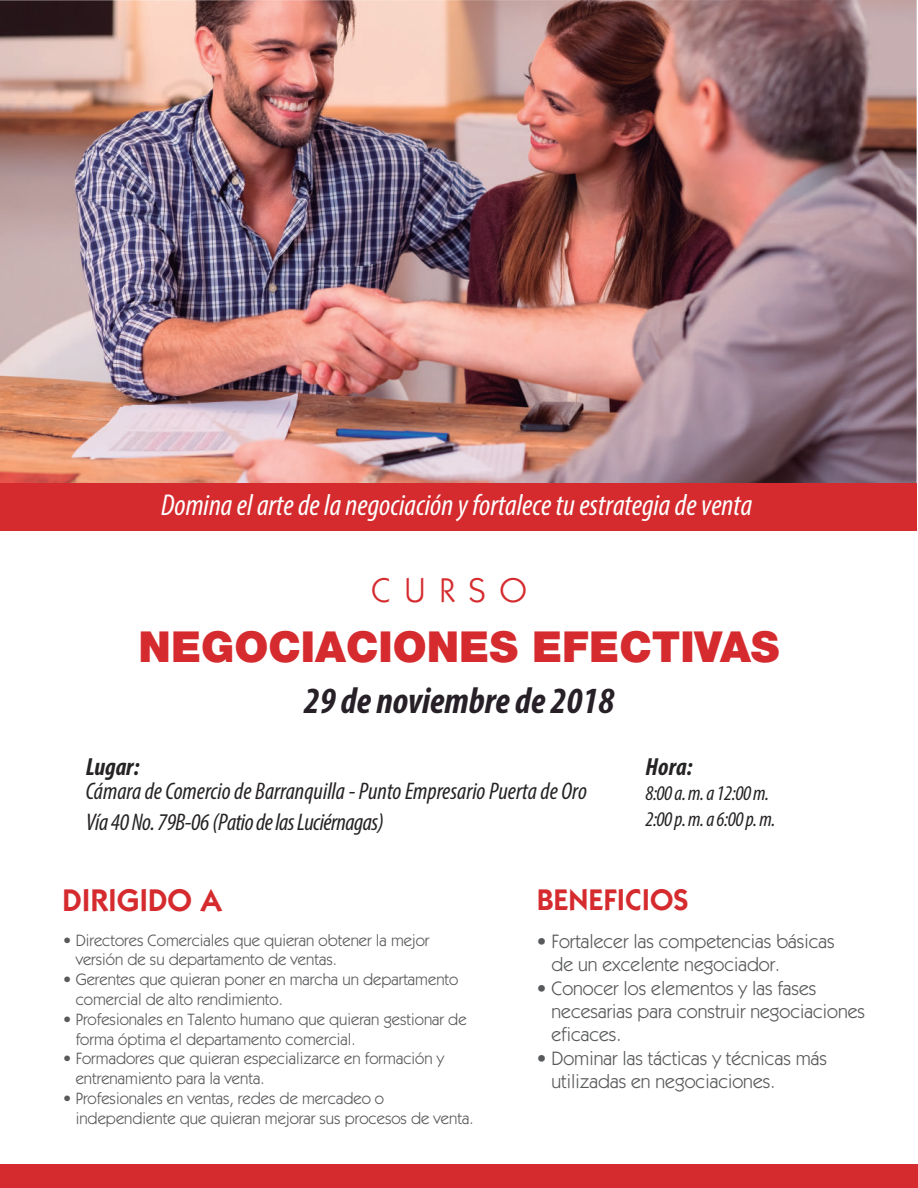
<style>
.page{position:relative;width:918px;height:1188px;background:#fff}
.page>*{position:absolute;margin:0;border:0;box-sizing:border-box;transform-origin:0 0}
.t1{font:900 42.75px "Helvetica Neue";color:#d52b2e}
.t2{font:italic 700 condensed 37.2px "Myriad Pro";color:#272127}
.t3{font:34.5px "Itc Kabel";letter-spacing:.4em;color:#d52b2e}
.t4{font:600 31.5px "Itc Kabel";color:#d52b2e}
.t5{font:italic condensed 30.3px "Myriad Pro";color:#fff}
.t6{font:600 30px "Itc Kabel";color:#d52b2e}
.t7{font:italic 700 condensed 24.75px "Myriad Pro";color:#262324}
.t8{font:italic condensed 24.15px/30.9px "Myriad Pro";color:#262324}
.t9{font:italic condensed 21px/25.2px "Myriad Pro";letter-spacing:-.02em;color:#262324}
.t10{font:19.5px/23.4px "Itc Kabel";color:#58595b}
.t11{font:16.5px/19.8px "Itc Kabel";color:#58595b}
</style>
<div class="page">
<img style="left:0;top:0;width:917px;height:483px">
<div style="left:0;top:483px;width:917px;height:48px;background:#d52b2e"></div>
<div style="left:0;top:1164px;width:918px;height:24px;background:#d52b2e"></div>
<h3 class="t5" style="left:161px;top:487px;width:592px">Domina el arte de la negociación y fortalece tu estrategia de venta</h3>
<h3 class="t3" style="left:372px;top:570px;width:156px">CURSO</h3>
<h1 class="t1" style="left:139px;top:621px;width:642px">NEGOCIACIONES EFECTIVAS</h1>
<h2 class="t2" style="left:304px;top:677px;width:312px">29 de noviembre de 2018</h2>
<h3 class="t7" style="left:86px;top:752px;width:55px">Lugar:</h3>
<h3 class="t8" style="left:86px;top:775px;width:503px">Cámara de Comercio de Barranquilla - Punto Empresario Puerta de Oro<br>Vía 40 No. 79B-06(Patio de las Luciérnagas)</h3>
<h3 class="t7" style="left:645px;top:752px;width:49px">Hora:</h3>
<p class="t9" style="left:645px;top:781px;width:132px">8:00 a. m. a 12:00 m.<br>2:00 p. m. a 6:00 p. m.</p>
<h3 class="t4" style="left:63px;top:882px;width:161px">DIRIGIDO A</h3>
<h3 class="t6" style="left:537px;top:882px;width:153px">BENEFICIOS</h3>
<p class="t11" style="left:76px;top:930px;width:355px;text-indent:-12px">• Directores Comerciales que quieran obtener la mejor versión de su departamento de ventas.</p>
<p class="t11" style="left:76px;top:970px;width:384px;text-indent:-12px">• Gerentes que quieran poner en marcha un departamento comercial de alto rendimiento.</p>
<p class="t11" style="left:76px;top:1009px;width:392px;text-indent:-12px">• Profesionales en Talento humano que quieran gestionar de forma óptima el departamento comercial.</p>
<p class="t11" style="left:76px;top:1049px;width:370px;text-indent:-12px">• Formadores que quieran especializarce en formación y entrenamiento para la venta.</p>
<p class="t11" style="left:76px;top:1088px;width:399px;text-indent:-12px">• Profesionales en ventas, redes de mercadeo o independiente que quieran mejorar sus procesos de venta.</p>
<p class="t10" style="left:552px;top:929px;width:285px;text-indent:-15px">• Fortalecer las competencias básicas de un excelente negociador.</p>
<p class="t10" style="left:552px;top:976px;width:315px;text-indent:-15px">• Conocer los elementos y las fases necesarias para construir negociaciones eficaces.</p>
<p class="t10" style="left:552px;top:1046px;width:277px;text-indent:-15px">• Dominar las tácticas y técnicas más utilizadas en negociaciones.</p>
</div>
